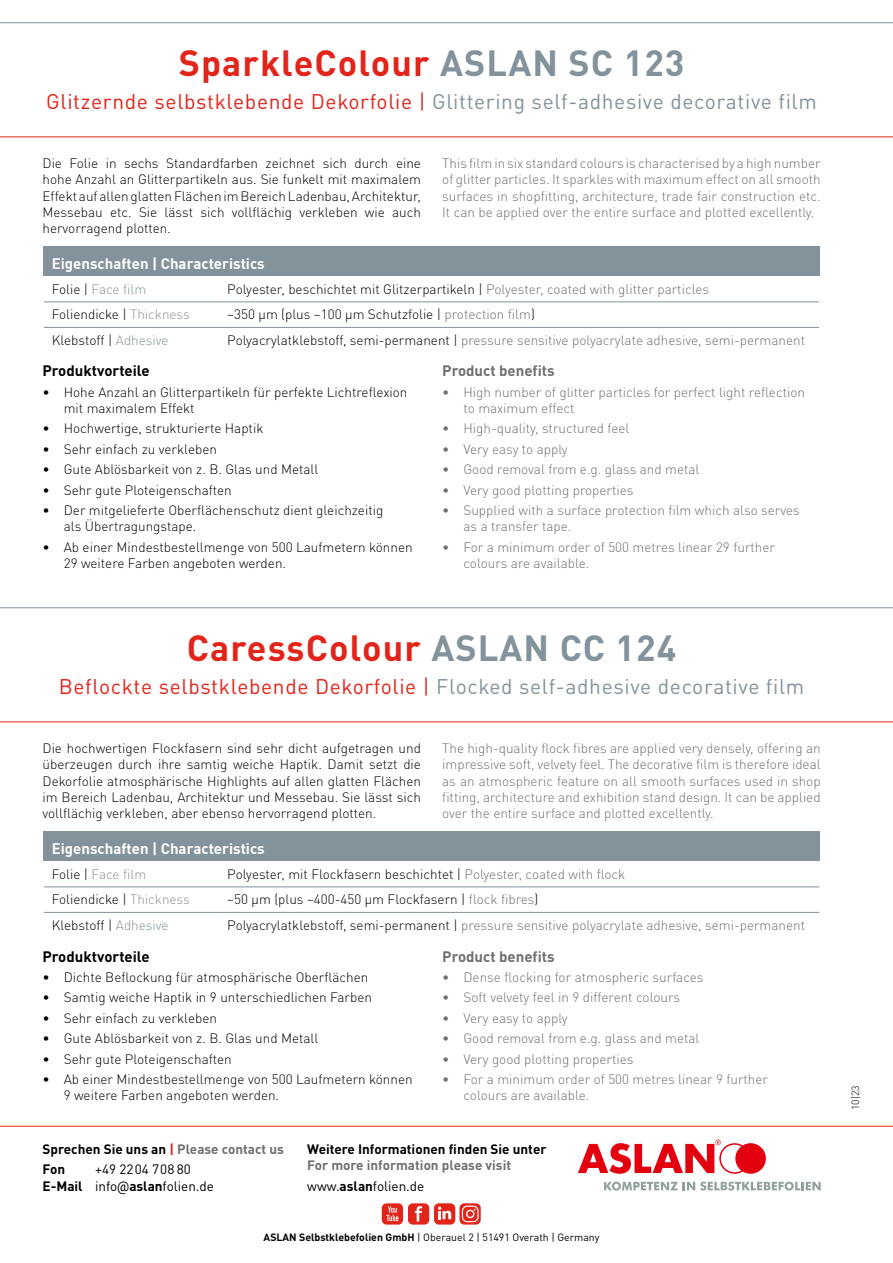
<style>
.page{position:relative;width:893px;height:1263px;background:#fff}
.page>*{position:absolute;margin:0;border:0;box-sizing:border-box;transform-origin:0 0}
.t1{font:700 36px "DIN Pro";letter-spacing:.03em;color:#e1251b}
.t2{font:21px "DIN Pro";letter-spacing:.03em;color:#83929b}
.t3{font:21px "DIN Pro";letter-spacing:.03em;color:#e1251b}
.t4{font:15px "DIN Bold";color:#fff}
.t5{font:700 15px "DIN Pro";color:#000}
.t6{font:700 15px "DIN Pro";color:#6f6f6e}
.t7{font:300 13.5px/16.2px "DIN Pro";color:#000}
.t8{font:300 13.5px/16.2px "DIN Pro";color:#6f6f6e}
.t9{font:700 13.5px/20.4px "DIN Pro";color:#000}
.t10{font:700 13.5px/20.4px "DIN Pro";color:#6f6f6e}
.t11{font:13.5px/16.2px "DIN Pro";color:#000}
.t12{font:300 13.5px "DIN Pro";color:#83929b}
.t13{font:10.5px "DIN Pro";color:#000}
.t14{font:300 10.5px "DIN Pro";color:#000}
.s1{color:#83929b}
.s2{color:#e1251b}
.s3{color:#000}
.s4{color:#6f6f6e}
.s5{font-weight:700}
.s6{font-family:"Roboto"}
.s7{font-weight:400;color:#000}
.s8{font-weight:400;color:#fff}
</style>
<div class="page">
<hr style="left:0;top:136px;width:893px;height:1px;background:#e1251b">
<hr style="left:0;top:721px;width:893px;height:1px;background:#e1251b">
<hr style="left:0;top:1126px;width:893px;height:1px;background:#e1251b">
<hr style="left:0;top:22px;width:893px;height:1px;background:#83929b">
<hr style="left:0;top:607px;width:893px;height:1px;background:#83929b">
<div style="left:43px;top:247px;width:777px;height:29px;background:#83929b"></div>
<svg style="left:44px;top:301px;width:174px;height:26px"></svg>
<svg style="left:220px;top:301px;width:599px;height:26px"></svg>
<hr style="left:44px;top:327px;width:175px;height:1px;background:#83929b">
<hr style="left:219px;top:327px;width:600px;height:1px;background:#83929b">
<hr style="left:44px;top:302px;width:175px;height:1px;background:#83929b">
<hr style="left:219px;top:302px;width:600px;height:1px;background:#83929b">
<div style="left:43px;top:832px;width:777px;height:29px;background:#83929b"></div>
<svg style="left:44px;top:886px;width:174px;height:26px"></svg>
<svg style="left:220px;top:886px;width:599px;height:26px"></svg>
<hr style="left:44px;top:912px;width:175px;height:1px;background:#83929b">
<hr style="left:219px;top:912px;width:600px;height:1px;background:#83929b">
<hr style="left:44px;top:887px;width:175px;height:1px;background:#83929b">
<hr style="left:219px;top:887px;width:600px;height:1px;background:#83929b">
<div style="left:382px;top:1203px;width:21px;height:21px;background:#e1251b;border-radius:5px"></div>
<svg style="left:459px;top:1203px;width:22px;height:21px"></svg>
<div style="left:408px;top:1203px;width:21px;height:21px;background:#e1251b;border-radius:5px"></div>
<div style="left:434px;top:1203px;width:21px;height:21px;background:#e1251b;border-radius:5px"></div>
<svg style="left:386px;top:1206px;width:12px;height:15px"></svg>
<svg style="left:415px;top:1206px;width:7px;height:15px"></svg>
<svg style="left:438px;top:1206px;width:13px;height:13px"></svg>
<svg style="left:462px;top:1205px;width:17px;height:17px"></svg>
<svg style="left:578px;top:1139px;width:188px;height:35px"></svg>
<svg style="left:604px;top:1181px;width:217px;height:9px"></svg>
<h1 class="t1" style="left:179px;top:33px;width:507px">SparkleColour <span class="s1">ASLAN SC 123</span></h1>
<h2 class="t2" style="left:46px;top:85px;width:772px"><span class="s2">Glitzernde selbstklebende Dekorfolie |</span> Glittering self-adhesive decorative film</h2>
<p class="t7" style="left:43px;top:154px;width:380px;text-align:justify">Die Folie in sechs Standardfarben zeichnet sich durch eine hohe Anzahl an Glitterpartikeln aus. Sie funkelt mit maximalem Effekt auf allen glatten Flächen im Bereich Ladenbau, Architektur, Messebau etc. Sie lässt sich vollflächig verkleben wie auch hervorragend plotten.</p>
<p class="t8" style="left:442px;top:154px;width:380px;text-align:justify">This film in six standard colours is characterised by a high number of glitter particles. It sparkles with maximum effect on all smooth surfaces in shopfitting, architecture, trade fair construction etc.<br>It can be applied over the entire surface and plotted excellently.</p>
<p class="t4" style="left:52px;top:254px;width:214px">Eigenschaften | Characteristics</p>
<p class="t12" style="left:52px;top:279px;width:96px"><span class="s3">Folie |</span> Face film</p>
<p class="t7" style="left:227px;top:280px;width:483px">Polyester, beschichtet mit Glitzerpartikeln | <span class="s4">Polyester, coated with glitter particles</span></p>
<p class="t7" style="left:52px;top:305px;width:140px">Foliendicke | <span class="s1">Thickness</span></p>
<p class="t7" style="left:227px;top:305px;width:309px">~350 µm (plus ~100 μm Schutzfolie | <span class="s4">protection film</span>)</p>
<p class="t7" style="left:52px;top:331px;width:118px">Klebstoff | <span class="s1">Adhesive</span></p>
<p class="t8" style="left:227px;top:331px;width:579px"><span class="s3">Polyacrylatklebstoff, semi-permanent |</span> pressure sensitive polyacrylate adhesive, semi-permanent</p>
<p class="t5" style="left:43px;top:358px;width:109px">Produktvorteile</p>
<p class="t7" style="left:64px;top:383px;width:345px;text-indent:-21px">• Hohe Anzahl an Glitterpartikeln für perfekte Lichtreflexion mit maximalem Effekt</p>
<p class="t7" style="left:43px;top:419px;width:222px">• Hochwertige, strukturierte Haptik</p>
<p class="t7" style="left:43px;top:440px;width:176px">• Sehr einfach zu verkleben</p>
<p class="t7" style="left:43px;top:460px;width:277px">• Gute Ablösbarkeit von z. B. Glas und Metall</p>
<p class="t7" style="left:43px;top:481px;width:191px">• Sehr gute Ploteigenschaften</p>
<p class="t7" style="left:64px;top:501px;width:321px;text-indent:-21px">• Der mitgelieferte Oberflächenschutz dient gleichzeitig als Übertragungstape.</p>
<p class="t7" style="left:64px;top:538px;width:350px;text-indent:-21px">• Ab einer Mindestbestellmenge von 500 Laufmetern können<br>29 weitere Farben angeboten werden.</p>
<p class="t6" style="left:442px;top:358px;width:114px">Product benefits</p>
<p class="t8" style="left:463px;top:383px;width:343px;text-indent:-21px">• High number of glitter particles for perfect light reflection to maximum effect</p>
<p class="t8" style="left:442px;top:419px;width:189px">• High-quality, structured feel</p>
<p class="t8" style="left:442px;top:440px;width:127px">• Very easy to apply</p>
<p class="t8" style="left:442px;top:460px;width:259px">• Good removal from e.g. glass and metal</p>
<p class="t8" style="left:442px;top:481px;width:193px">• Very good plotting properties</p>
<p class="t8" style="left:463px;top:501px;width:338px;text-indent:-21px">• Supplied with a surface protection film which also serves as a transfer tape.</p>
<p class="t8" style="left:463px;top:538px;width:313px;text-indent:-21px">• For a minimum order of 500 metres linear 29 further colours are available.</p>
<h1 class="t1" style="left:187px;top:618px;width:491px">CaressColour <span class="s1">ASLAN CC 124</span></h1>
<h2 class="t3" style="left:59px;top:670px;width:747px">Beflockte selbstklebende Dekorfolie | <span class="s1">Flocked self-adhesive decorative film</span></h2>
<p class="t7" style="left:43px;top:739px;width:380px;text-align:justify">Die hochwertigen Flockfasern sind sehr dicht aufgetragen und überzeugen durch ihre samtig weiche Haptik. Damit setzt die Dekorfolie atmosphärische Highlights auf allen glatten Flächen im Bereich Ladenbau, Architektur und Messebau. Sie lässt sich vollflächig verkleben, aber ebenso hervorragend plotten.</p>
<p class="t8" style="left:442px;top:739px;width:380px;text-align:justify">The high-quality flock fibres are applied very densely, offering an impressive soft, velvety feel. The decorative film is therefore ideal as an atmospheric feature on all smooth surfaces used in shop fitting, architecture and exhibition stand design. It can be applied over the entire surface and plotted excellently.</p>
<p class="t4" style="left:52px;top:839px;width:214px">Eigenschaften | Characteristics</p>
<p class="t12" style="left:52px;top:863px;width:96px"><span class="s3">Folie |</span> Face film</p>
<p class="t7" style="left:227px;top:865px;width:400px">Polyester, mit Flockfasern beschichtet | <span class="s4">Polyester, coated with flock</span></p>
<p class="t7" style="left:52px;top:890px;width:140px">Foliendicke | <span class="s1">Thickness</span></p>
<p class="t7" style="left:227px;top:890px;width:313px">~50 µm (plus ~400-450 μm Flockfasern | <span class="s4">flock fibres</span>)</p>
<p class="t7" style="left:52px;top:916px;width:118px">Klebstoff | <span class="s1">Adhesive</span></p>
<p class="t8" style="left:227px;top:916px;width:579px"><span class="s3">Polyacrylatklebstoff, semi-permanent |</span> pressure sensitive polyacrylate adhesive, semi-permanent</p>
<p class="t5" style="left:43px;top:944px;width:109px">Produktvorteile</p>
<p class="t7" style="left:43px;top:968px;width:327px">• Dichte Beflockung für atmosphärische Oberflächen</p>
<p class="t7" style="left:43px;top:988px;width:331px">• Samtig weiche Haptik in 9 unterschiedlichen Farben</p>
<p class="t7" style="left:43px;top:1009px;width:176px">• Sehr einfach zu verkleben</p>
<p class="t7" style="left:43px;top:1029px;width:277px">• Gute Ablösbarkeit von z. B. Glas und Metall</p>
<p class="t7" style="left:43px;top:1050px;width:191px">• Sehr gute Ploteigenschaften</p>
<p class="t7" style="left:64px;top:1070px;width:350px;text-indent:-21px">• Ab einer Mindestbestellmenge von 500 Laufmetern können<br>9 weitere Farben angeboten werden.</p>
<p class="t6" style="left:442px;top:944px;width:114px">Product benefits</p>
<p class="t8" style="left:442px;top:968px;width:263px">• Dense flocking for atmospheric surfaces</p>
<p class="t8" style="left:442px;top:988px;width:239px">• Soft velvety feel in 9 different colours</p>
<p class="t8" style="left:442px;top:1009px;width:127px">• Very easy to apply</p>
<p class="t8" style="left:442px;top:1029px;width:259px">• Good removal from e.g. glass and metal</p>
<p class="t8" style="left:442px;top:1050px;width:193px">• Very good plotting properties</p>
<p class="t8" style="left:463px;top:1070px;width:306px;text-indent:-21px">• For a minimum order of 500 metres linear 9 further colours are available.</p>
<p class="t9" style="left:43px;top:1137px;width:243px">Sprechen Sie uns an <span class="s2">|</span> <span class="s4">Please contact us<br></span>Fon</p>
<p class="t11" style="left:43px;top:1160px;width:173px;text-indent:53px">+49 2204 708 80<br><span class="s5">E-Mail</span> info<span class="s6">@</span><span class="s5">aslan</span>folien.de</p>
<p class="t9" style="left:307px;top:1137px;width:241px">Weitere Informationen finden Sie unter</p>
<p class="t10" style="left:307px;top:1153px;width:205px">For more information please visit <span class="s7">www</span><span class="s8">.</span><span class="s3">aslan</span><span class="s7">folien.de</span></p>
<p class="t13" style="left:264px;top:1228px;width:337px"><span class="s5">ASLAN Selbstklebefolien GmbH</span> | Oberauel 2 | 51491 Overath | Germany</p>
<p class="t14" style="left:847px;top:1110px;width:26px;rotate:-90deg">10|23</p>
</div>
